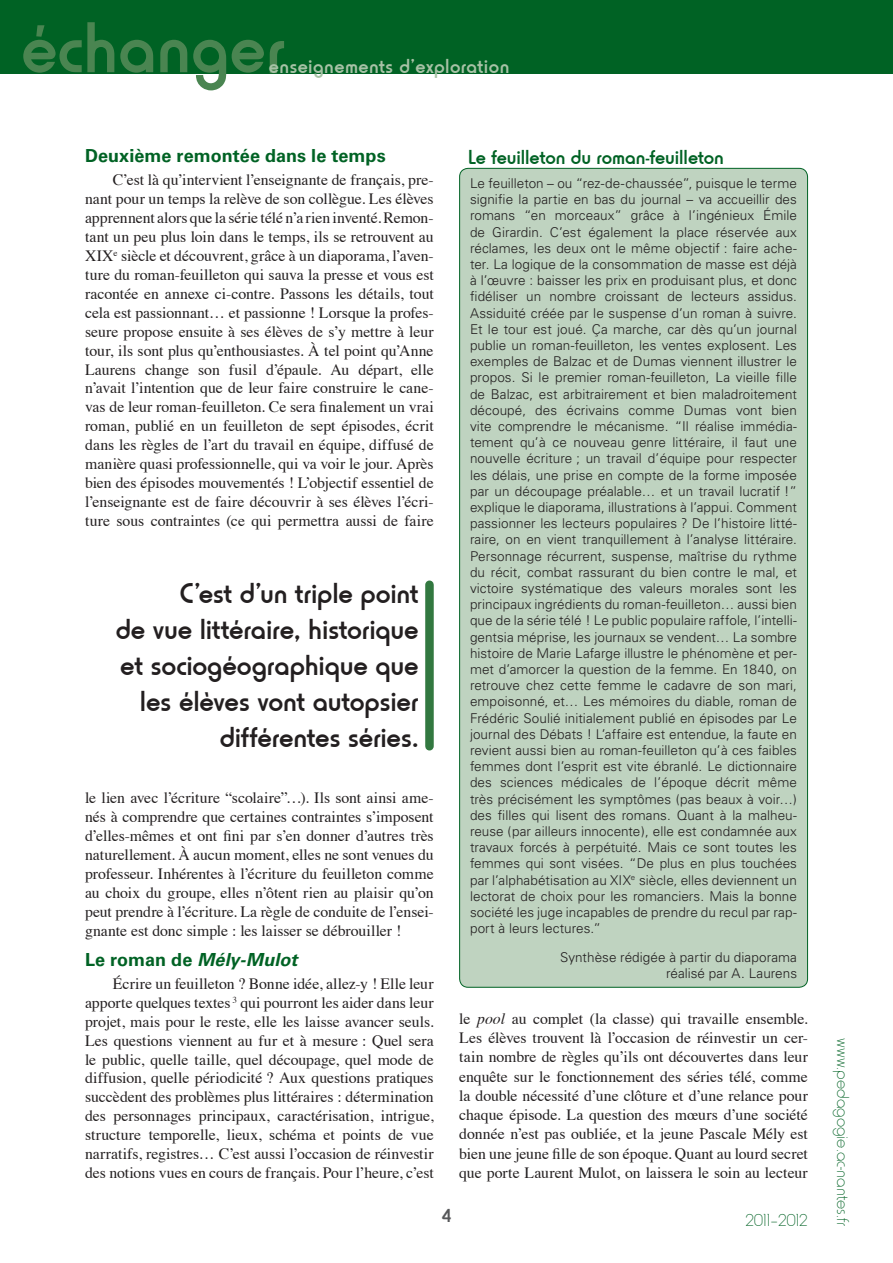
<style>
.page{position:relative;width:893px;height:1263px;background:#fff}
.page>*{position:absolute;margin:0;border:0;box-sizing:border-box;transform-origin:0 0}
.t1{font:500 75px "Horatio D";color:#4a8551}
.t2{font:500 30px/36px "Horatio D";letter-spacing:-.005em;color:#231f20;text-align:right}
.t3{font:500 21px "Horatio D";letter-spacing:-.005em;color:#006224}
.t4{font:500 21px "Horatio D";letter-spacing:.02em;color:#a7c2a6}
.t5{font:500 19.5px "Horatio D";color:#57585a}
.t6{font:18px "Horatio D Ligh";color:#006224}
.t7{font:700 18px "Univers";letter-spacing:.005em;color:#006224}
.t8{font:italic 700 18px "Univers";letter-spacing:.005em;color:#006224}
.t9{font:15.75px/18.9px "Times";color:#231f20;text-align:justify}
.t10{font:300 13.5px/16.2px "Univers";letter-spacing:.005em;color:#231f20;text-align:justify}
.s1{font-style:normal}
.s2{font-style:italic}
</style>
<div class="page">
<div style="left:0;top:0;width:893px;height:74px;background:#006224"></div>
<div style="left:460px;top:168px;width:347px;height:819px;background:#bfd3c0;border-radius:9px"></div>
<div style="left:425px;top:585px;width:9px;height:161px;background:#327840"></div>
<h1 class="t1" style="left:21px;top:5px;width:266px">échanger</h1>
<h3 class="t4" style="left:269px;top:54px;width:242px">enseignements d’exploration</h3>
<p class="t7" style="left:85px;top:145px;width:302px">Deuxième remontée dans le temps</p>
<p class="t9" style="left:85px;top:169px;width:350px;text-indent:28px">C’est là qu’intervient l’enseignante de français, pre&shy;nant pour un temps la relève de son collègue. Les élèves apprennent alors que la série télé n’a rien inventé. Remon&shy;tant un peu plus loin dans le temps, ils se retrouvent au XIX<sup>e</sup> siècle et découvrent, grâce à un diaporama, l’aven&shy;ture du roman-feuilleton qui sauva la presse et vous est racontée en annexe ci-contre. Passons les détails, tout cela est passionnant… et passionne ! Lorsque la profes&shy;seure propose ensuite à ses élèves de s’y mettre à leur tour, ils sont plus qu’enthousiastes. À tel point qu’Anne Laurens change son fusil d’épaule. Au départ, elle n’avait l’intention que de leur faire construire le cane&shy;vas de leur roman-feuilleton. Ce sera finalement un vrai roman, publié en un feuilleton de sept épisodes, écrit dans les règles de l’art du travail en équipe, diffusé de manière quasi professionnelle, qui va voir le jour. Après bien des épisodes mouvementés ! L’objectif essentiel de l’enseignante est de faire découvrir à ses élèves l’écri&shy;ture sous contraintes (ce qui permettra aussi de faire</p>
<p class="t10" style="left:470px;top:175px;width:329px">Le feuilleton – ou “rez-de-chaussée”, puisque le terme signifie la partie en bas du journal – va accueillir des romans “en morceaux” grâce à l’ingénieux Émile de Girardin. C’est également la place réservée aux réclames, les deux ont le même objectif : faire ache&shy;ter. La logique de la consommation de masse est déjà à l’œuvre : baisser les prix en produisant plus, et donc fidéliser un nombre croissant de lecteurs assidus.<br>Assiduité créée par le suspense d’un roman à suivre.<br>Et le tour est joué. Ça marche, car dès qu’un journal publie un roman-feuilleton, les ventes explosent. Les exemples de Balzac et de Dumas viennent illustrer le propos. Si le premier roman-feuilleton, La vieille fille de Balzac, est arbitrairement et bien maladroitement découpé, des écrivains comme Dumas vont bien vite comprendre le mécanisme. “Il réalise immédia&shy;tement qu’à ce nouveau genre littéraire, il faut une nouvelle écriture ; un travail d’équipe pour respecter les délais, une prise en compte de la forme imposée par un découpage préalable… et un travail lucratif !” explique le diaporama, illustrations à l’appui. Comment passionner les lecteurs populaires ? De l’histoire litté&shy;raire, on en vient tranquillement à l’analyse littéraire.<br>Personnage récurrent, suspense, maîtrise du rythme du récit, combat rassurant du bien contre le mal, et victoire systématique des valeurs morales sont les principaux ingrédients du roman-feuilleton… aussi bien que de la série télé ! Le public populaire raffole, l’intelli&shy;gentsia méprise, les journaux se vendent… La sombre histoire de Marie Lafarge illustre le phénomène et per&shy;met d’amorcer la question de la femme. En 1840, on retrouve chez cette femme le cadavre de son mari, empoisonné, et… Les mémoires du diable, roman de Frédéric Soulié initialement publié en épisodes par Le journal des Débats ! L’affaire est entendue, la faute en revient aussi bien au roman-feuilleton qu’à ces faibles femmes dont l’esprit est vite ébranlé. Le dictionnaire des sciences médicales de l’époque décrit même très précisément les symptômes (pas beaux à voir…) des filles qui lisent des romans. Quant à la malheu&shy;reuse (par ailleurs innocente), elle est condamnée aux travaux forcés à perpétuité. Mais ce sont toutes les femmes qui sont visées. “De plus en plus touchées par l’alphabétisation au XIX<sup>e</sup> siècle, elles deviennent un lectorat de choix pour les romanciers. Mais la bonne société les juge incapables de prendre du recul par rap&shy;port à leurs lectures.”</p>
<p class="t10" style="left:560px;top:949px;width:239px;text-align:right">Synthèse rédigée à partir du diaporama réalisé par A. Laurens</p>
<h3 class="t3" style="left:468px;top:145px;width:258px">Le feuilleton du roman-feuilleton</h3>
<h2 class="t2" style="left:116px;top:575px;width:305px">C’est d’un triple point<br>de vue littéraire, historique et sociogéographique que les élèves vont autopsier différentes séries.</h2>
<p class="t9" style="left:85px;top:787px;width:350px">le lien avec l’écriture “scolaire”…). Ils sont ainsi ame&shy;nés à comprendre que certaines contraintes s’imposent d’elles-mêmes et ont fini par s’en donner d’autres très naturellement. À aucun moment, elles ne sont venues du professeur. Inhérentes à l’écriture du feuilleton comme au choix du groupe, elles n’ôtent rien au plaisir qu’on peut prendre à l’écriture. La règle de conduite de l’ensei&shy;gnante est donc simple : les laisser se débrouiller !</p>
<p class="t8" style="left:85px;top:949px;width:214px"><span class="s1">Le roman de</span> Mély-Mulot</p>
<p class="t9" style="left:85px;top:973px;width:350px;text-indent:28px">Écrire un feuilleton ? Bonne idée, allez-y ! Elle leur apporte quelques textes <sup>3</sup> qui pourront les aider dans leur projet, mais pour le reste, elle les laisse avancer seuls.<br>Les questions viennent au fur et à mesure : Quel sera le public, quelle taille, quel découpage, quel mode de diffusion, quelle périodicité ? Aux questions pratiques succèdent des problèmes plus littéraires : détermination des personnages principaux, caractérisation, intrigue, structure temporelle, lieux, schéma et points de vue narratifs, registres… C’est aussi l’occasion de réinvestir des notions vues en cours de français. Pour l’heure, c’est</p>
<p class="t9" style="left:459px;top:1008px;width:350px">le <span class="s2">pool</span> au complet (la classe) qui travaille ensemble.<br>Les élèves trouvent là l’occasion de réinvestir un cer&shy;tain nombre de règles qu’ils ont découvertes dans leur enquête sur le fonctionnement des séries télé, comme la double nécessité d’une clôture et d’une relance pour chaque épisode. La question des mœurs d’une société donnée n’est pas oubliée, et la jeune Pascale Mély est bien une jeune fille de son époque. Quant au lourd secret que porte Laurent Mulot, on laissera le soin au lecteur</p>
<p class="t5" style="left:442px;top:1205px;width:10px">4</p>
<p class="t6" style="left:745px;top:1210px;width:64px">2011–2012</p>
<p class="t6" style="left:853px;top:1038px;width:189px;rotate:90deg">www.pedagogie.ac-nantes.fr</p>
</div>
